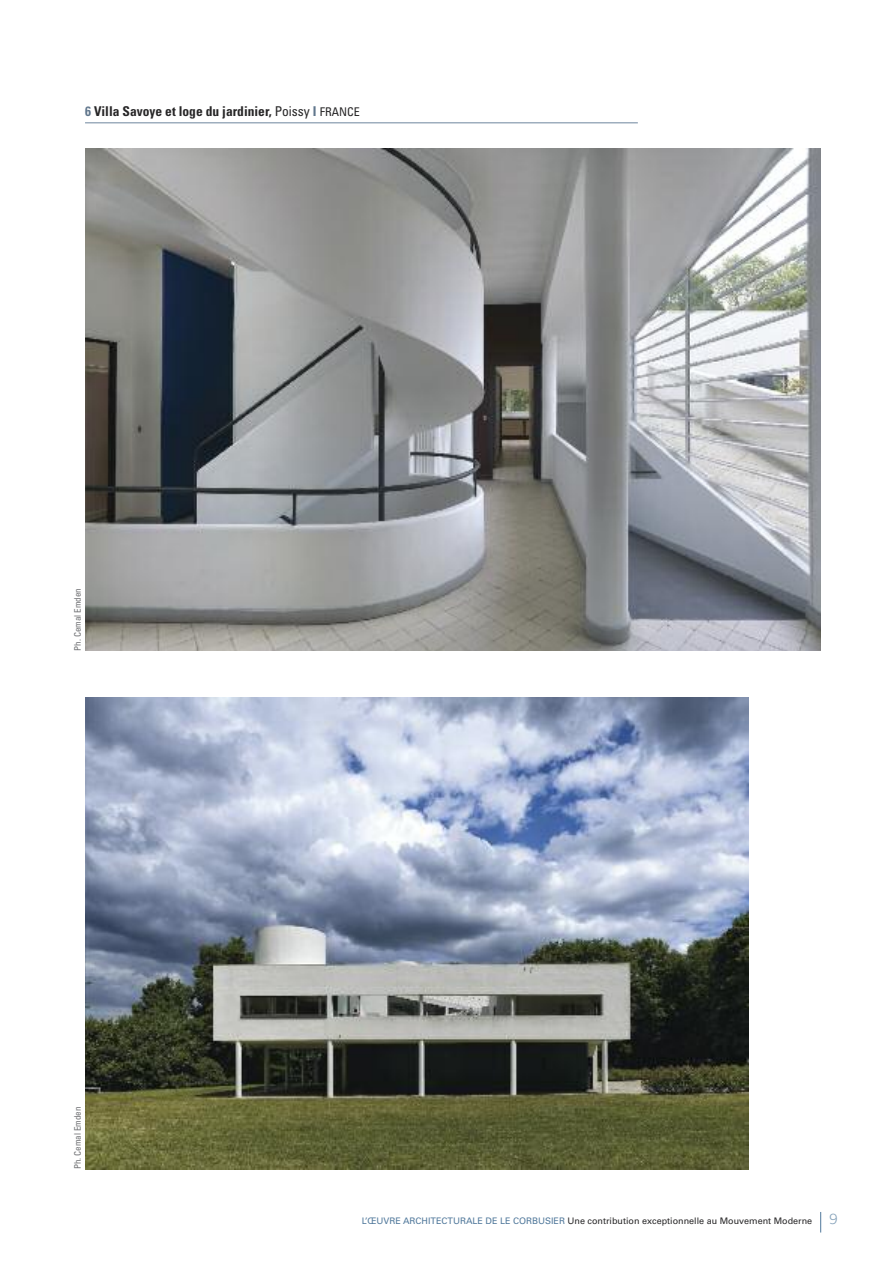
<style>
.page{position:relative;width:893px;height:1263px;background:#fff}
.page>*{position:absolute;margin:0;border:0;box-sizing:border-box;transform-origin:0 0}
.t1{font:700 condensed 13.5px "Univers LT Std";color:#272627}
.t2{font:9px "Univers LT Std";color:#272627}
.t3{font:condensed 9px "Univers LT Std";color:#6d6e71}
.s1{color:#60768c}
.s2{font-weight:400}
.s3{font-weight:400;font-size:12px}
.s4{color:#50789b}
.s5{font-family:"Formata";font-weight:300;font-size:15px;color:#84a1b9}
</style>
<div class="page">
<svg style="left:820px;top:1212px;width:1px;height:20px"></svg>
<hr style="left:85px;top:122px;width:553px;height:1px;background:#6e869e">
<img style="left:85px;top:149px;width:736px;height:502px">
<img style="left:85px;top:697px;width:663px;height:472px">
<h1 class="t1" style="left:85px;top:106px;width:276px"><span class="s1">6</span> Villa Savoye et loge du jardinier, <span class="s2">Poissy</span> <span class="s1">I</span> <span class="s3">FRANCE</span></h1>
<p class="t3" style="left:74px;top:651px;width:64px;rotate:-90deg">Ph. Cemal Emden</p>
<p class="t3" style="left:74px;top:1169px;width:64px;rotate:-90deg">Ph. Cemal Emden</p>
<p class="t2" style="left:362px;top:1217px;width:478px"><span class="s4">L’ŒUVRE ARCHITECTURALE DE LE CORBUSIER</span> Une contribution exceptionnelle au Mouvement Moderne <span class="s5">9</span></p>
</div>
